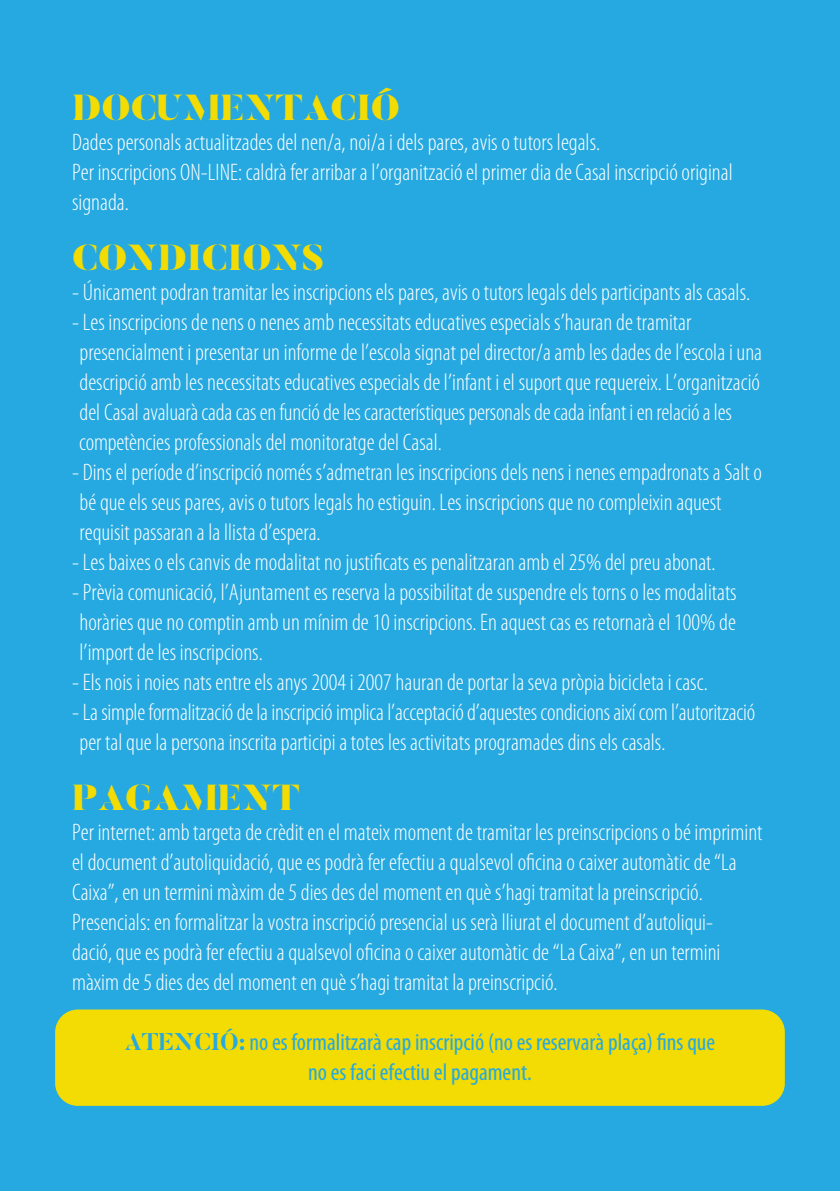
<style>
.page{position:relative;width:840px;height:1191px;background:#fff}
.page>*{position:absolute;margin:0;border:0;box-sizing:border-box;transform-origin:0 0}
.t1{font:900 36px "Butler Stencil";color:#f2dc03}
.t2{font:300 condensed 24px/30px "Myriad Pro";color:#fff}
.t3{font:condensed 24px/30px "Myriad Pro";color:#25a9e0;text-align:center}
.s1{font-family:"Butler Stencil";font-weight:700;font-stretch:normal}
</style>
<div class="page">
<div style="left:0;top:0;width:839px;height:1191px;background:#25a9e0"></div>
<div style="left:55px;top:1009px;width:729px;height:96px;background:#f2dc03;border-radius:23px"></div>
<h1 class="t1" style="left:72px;top:85px;width:329px">DOCUMENTACIÓ</h1>
<p class="t2" style="left:72px;top:128px;width:662px">Dades personals actualitzades del nen/a, noi/a i dels pares, avis o tutors legals.<br>Per inscripcions ON-LINE: caldrà fer arribar a l’organització el primer dia de Casal inscripció original signada.</p>
<h1 class="t1" style="left:72px;top:235px;width:254px">CONDICIONS</h1>
<p class="t2" style="left:72px;top:278px;width:679px">- Únicament podran tramitar les inscripcions els pares, avis o tutors legals dels participants als casals.</p>
<p class="t2" style="left:72px;top:308px;width:691px">- Les inscripcions de nens o nenes amb necessitats educatives especials s’hauran de tramitar presencialment i presentar un informe de l’escola signat pel director/a amb les dades de l’escola i una descripció amb les necessitats educatives especials de l’infant i el suport que requereix. L’organització del Casal avaluarà cada cas en funció de les característiques personals de cada infant i en relació a les competències professionals del monitoratge del Casal.</p>
<p class="t2" style="left:79px;top:458px;width:683px;text-indent:-7px">- Dins el període d’inscripció només s’admetran les inscripcions dels nens i nenes empadronats a Salt o bé que els seus pares, avis o tutors legals ho estiguin. Les inscripcions que no compleixin aquest requisit passaran a la llista d’espera.</p>
<p class="t2" style="left:72px;top:548px;width:644px">- Les baixes o els canvis de modalitat no justificats es penalitzaran amb el 25% del preu abonat.</p>
<p class="t2" style="left:79px;top:578px;width:658px;text-align:justify;text-indent:-7px">- Prèvia comunicació, l’Ajuntament es reserva la possibilitat de suspendre els torns o les modalitats horàries que no comptin amb un mínim de 10 inscripcions. En aquest cas es retornarà el 100% de l’import de les inscripcions.</p>
<p class="t2" style="left:72px;top:668px;width:636px">- Els nois i noies nats entre els anys 2004 i 2007 hauran de portar la seva pròpia bicicleta i casc.</p>
<p class="t2" style="left:79px;top:698px;width:676px;text-indent:-7px">- La simple formalització de la inscripció implica l’acceptació d’aquestes condicions així com l’autorització per tal que la persona inscrita participi a totes les activitats programades dins els casals.</p>
<h1 class="t1" style="left:72px;top:775px;width:229px">PAGAMENT</h1>
<p class="t2" style="left:72px;top:818px;width:691px">Per internet: amb targeta de crèdit en el mateix moment de tramitar les preinscripcions o bé imprimint el document d’autoliquidació, que es podrà fer efectiu a qualsevol oficina o caixer automàtic de “La Caixa”, en un termini màxim de 5 dies des del moment en què s’hagi tramitat la preinscripció.<br>Presencials: en formalitzar la vostra inscripció presencial us serà lliurat el document d’autoliqui-<br>dació, que es podrà fer efectiu a qualsevol oficina o caixer automàtic de “La Caixa”, en un termini màxim de 5 dies des del moment en què s’hagi tramitat la preinscripció.</p>
<p class="t3" style="left:125px;top:1028px;width:591px"><span class="s1">ATENCIÓ:</span> no es formalitzarà cap inscripció (no es reservarà plaça) fins que no es faci efectiu el pagament.</p>
</div>
